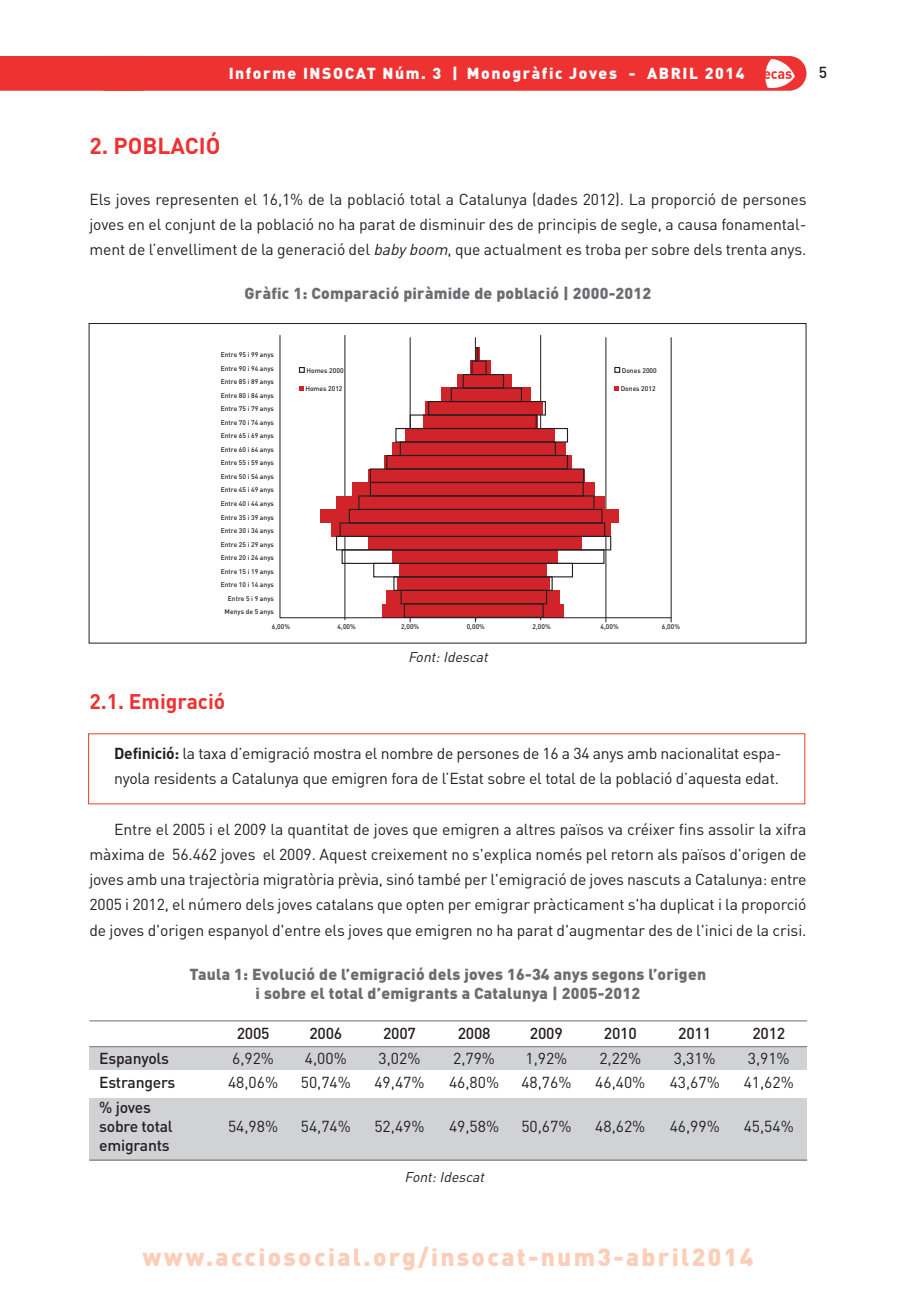
<style>
.page{position:relative;width:918px;height:1300px;background:#fff}
.page>*{position:absolute;margin:0;border:0;box-sizing:border-box;transform-origin:0 0}
.t1{font:900 24.5px "DIN";letter-spacing:.095em;color:#fccdb7}
.t2{font:700 22.75px "DIN";color:#ee3231}
.t3{font:700 21px "DIN";color:#ee3231}
.t4{font:15.75px/25.2px "DIN";letter-spacing:-.015em;color:#231f20;text-align:justify}
.t5{font:900 15.75px/19.2px "DIN";letter-spacing:.015em;color:#6c6d70;text-align:center}
.t6{font:500 15.75px/19.2px "DIN";letter-spacing:-.015em;color:#231f20}
.t7{font:900 15.75px "DIN";letter-spacing:.1em;color:#fff}
.t8{font:italic 14px "DIN";color:#231f20}
.t9{font:500 6.83px/13.5px "DIN";color:#231f20;text-align:right}
.s1{font-style:italic}
.s2{font-weight:700}
</style>
<div class="page">
<div style="left:89px;top:1047px;width:718px;height:22px;background:#d1d2d4"></div>
<div style="left:89px;top:1098px;width:718px;height:62px;background:#d1d2d4"></div>
<hr style="left:89px;top:1020px;width:718px;height:1px;background:#6c6d70">
<hr style="left:89px;top:1159px;width:718px;height:1px;background:#6c6d70">
<hr style="left:89px;top:1046px;width:718px;height:1px;background:#6c6d70">
<div style="left:89px;top:56px;width:717px;height:35px;background:#ee3231;border-radius:17px"></div>
<img style="left:763px;top:56px;width:32px;height:35px">
<div style="left:0;top:56px;width:157px;height:35px;background:#ee3231"></div>
<hr style="left:345px;top:335px;width:1px;height:285px;background:#231f20">
<hr style="left:410px;top:337px;width:1px;height:285px;background:#231f20">
<hr style="left:540px;top:335px;width:1px;height:285px;background:#231f20">
<hr style="left:605px;top:337px;width:1px;height:285px;background:#231f20">
<hr style="left:671px;top:337px;width:1px;height:285px;background:#231f20">
<hr style="left:475px;top:337px;width:1px;height:285px;background:#231f20">
<svg style="left:280px;top:335px;width:391px;height:283px"></svg>
<p class="t7" style="left:229px;top:64px;width:517px">Informe INSOCAT Núm. 3 | Monogràfic Joves - ABRIL 2014</p>
<p class="t6" style="left:819px;top:63px;width:10px">5</p>
<h2 class="t2" style="left:89px;top:133px;width:132px">2. POBLACIÓ</h2>
<p class="t4" style="left:89px;top:187px;width:718px">Els joves representen el 16,1% de la població total a Catalunya (dades 2012). La proporció de persones joves en el conjunt de la població no ha parat de disminuir des de principis de segle, a causa fonamental&shy;ment de l’envelliment de la generació del <span class="s1">baby boom</span>, que actualment es troba per sobre dels trenta anys.</p>
<p class="t5" style="left:244px;top:284px;width:408px">Gràfic 1: Comparació piràmide de població | 2000-2012</p>
<p class="t9" style="left:221px;top:348px;width:55px">Entre 95 i 99 anys<br>Entre 90 i 94 anys<br>Entre 85 i 89 anys<br>Entre 80 i 84 anys<br>Entre 75 i 79 anys<br>Entre 70 i 74 anys<br>Entre 65 i 69 anys<br>Entre 60 i 64 anys<br>Entre 55 i 59 anys<br>Entre 50 i 54 anys<br>Entre 45 i 49 anys<br>Entre 40 i 44 anys<br>Entre 35 i 39 anys<br>Entre 30 i 34 anys<br>Entre 25 i 29 anys<br>Entre 20 i 24 anys<br>Entre 15 i 19 anys<br>Entre 10 i 14 anys<br>Entre 5 i 9 anys<br>Menys de 5 anys</p>
<p class="t9" style="left:306px;top:364px;width:39px">Homes 2000</p>
<p class="t9" style="left:305px;top:382px;width:39px">Homes 2012</p>
<p class="t9" style="left:622px;top:364px;width:36px">Dones 2000</p>
<p class="t9" style="left:621px;top:382px;width:36px">Dones 2012</p>
<p class="t9" style="left:272px;top:620px;width:20px">6,00%</p>
<p class="t9" style="left:338px;top:620px;width:20px">4,00%</p>
<p class="t9" style="left:401px;top:620px;width:20px">2,00%</p>
<p class="t9" style="left:467px;top:620px;width:20px">0,00%</p>
<p class="t9" style="left:532px;top:620px;width:20px">2,00%</p>
<p class="t9" style="left:600px;top:620px;width:20px">4,00%</p>
<p class="t9" style="left:662px;top:620px;width:20px">6,00%</p>
<p class="t8" style="left:408px;top:649px;width:84px">Font: Idescat</p>
<h3 class="t3" style="left:89px;top:689px;width:137px">2.1. Emigració</h3>
<p class="t4" style="left:114px;top:741px;width:669px"><span class="s2">Definició:</span> la taxa d’emigració mostra el nombre de persones de 16 a 34 anys amb nacionalitat espa&shy;nyola residents a Catalunya que emigren fora de l’Estat sobre el total de la població d’aquesta edat.</p>
<p class="t4" style="left:89px;top:817px;width:718px;text-indent:25px">Entre el 2005 i el 2009 la quantitat de joves que emigren a altres països va créixer fins assolir la xifra màxima de 56.462 joves el 2009. Aquest creixement no s'explica només pel retorn als països d'origen de joves amb una trajectòria migratòria prèvia, sinó també per l'emigració de joves nascuts a Catalunya: entre 2005 i 2012, el número dels joves catalans que opten per emigrar pràcticament s'ha duplicat i la proporció de joves d'origen espanyol d'entre els joves que emigren no ha parat d'augmentar des de l'inici de la crisi.</p>
<p class="t5" style="left:190px;top:965px;width:518px">Taula 1: Evolució de l’emigració dels joves 16-34 anys segons l’origen i sobre el total d’emigrants a Catalunya | 2005-2012</p>
<p class="t6" style="left:237px;top:1024px;width:34px">2005</p>
<p class="t6" style="left:309px;top:1024px;width:34px">2006</p>
<p class="t6" style="left:383px;top:1024px;width:34px">2007</p>
<p class="t6" style="left:458px;top:1024px;width:34px">2008</p>
<p class="t6" style="left:530px;top:1024px;width:34px">2009</p>
<p class="t6" style="left:604px;top:1024px;width:34px">2010</p>
<p class="t6" style="left:678px;top:1024px;width:34px">2011</p>
<p class="t6" style="left:752px;top:1024px;width:34px">2012</p>
<p class="t6" style="left:99px;top:1048px;width:71px">Espanyols</p>
<p class="t4" style="left:232px;top:1045px;width:43px">6,92%</p>
<p class="t4" style="left:305px;top:1045px;width:43px">4,00%</p>
<p class="t4" style="left:378px;top:1045px;width:43px">3,02%</p>
<p class="t4" style="left:453px;top:1045px;width:43px">2,79%</p>
<p class="t4" style="left:525px;top:1045px;width:43px">1,92%</p>
<p class="t4" style="left:599px;top:1045px;width:43px">2,22%</p>
<p class="t4" style="left:674px;top:1045px;width:43px">3,31%</p>
<p class="t4" style="left:748px;top:1045px;width:43px">3,91%</p>
<p class="t6" style="left:99px;top:1073px;width:78px">Estrangers</p>
<p class="t4" style="left:228px;top:1070px;width:52px">48,06%</p>
<p class="t4" style="left:301px;top:1070px;width:52px">50,74%</p>
<p class="t4" style="left:374px;top:1070px;width:52px">49,47%</p>
<p class="t4" style="left:449px;top:1070px;width:52px">46,80%</p>
<p class="t4" style="left:521px;top:1070px;width:52px">48,76%</p>
<p class="t4" style="left:595px;top:1070px;width:52px">46,40%</p>
<p class="t4" style="left:669px;top:1070px;width:52px">43,67%</p>
<p class="t4" style="left:743px;top:1070px;width:52px">41,62%</p>
<p class="t6" style="left:99px;top:1097px;width:75px">% joves sobre total</p>
<p class="t4" style="left:228px;top:1114px;width:52px">54,98%</p>
<p class="t4" style="left:301px;top:1114px;width:52px">54,74%</p>
<p class="t4" style="left:374px;top:1114px;width:52px">52,49%</p>
<p class="t4" style="left:449px;top:1114px;width:52px">49,58%</p>
<p class="t4" style="left:521px;top:1114px;width:52px">50,67%</p>
<p class="t4" style="left:595px;top:1114px;width:52px">48,62%</p>
<p class="t4" style="left:669px;top:1114px;width:52px">46,99%</p>
<p class="t4" style="left:743px;top:1114px;width:52px">45,54%</p>
<p class="t6" style="left:99px;top:1136px;width:72px">emigrants</p>
<p class="t8" style="left:404px;top:1169px;width:84px">Font: Idescat</p>
<h1 class="t1" style="left:142px;top:1243px;width:612px">www.acciosocial.org/insocat-num3-abril2014</h1>
</div>
